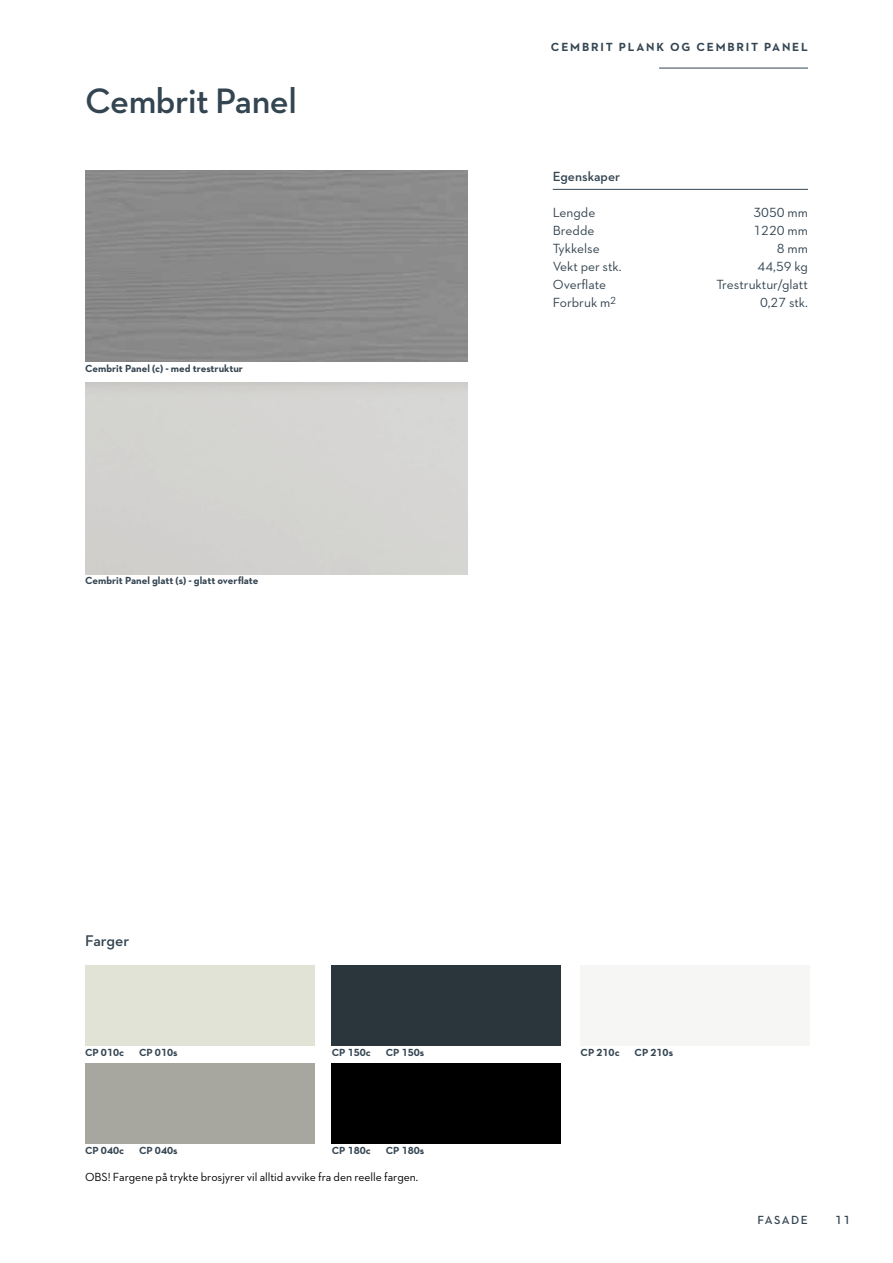
<style>
.page{position:relative;width:893px;height:1263px;background:#fff}
.page>*{position:absolute;margin:0;border:0;box-sizing:border-box;transform-origin:0 0}
.t1{font:600 36px "Neutraface 2 Text";letter-spacing:-.015em;color:#344552}
.t2{font:600 15.75px "Neutraface 2 Text";color:#344552}
.t3{font:13.5px "Neutraface 2 Text";color:#344552}
.t4{font:600 13.5px "Neutraface 2 Text";color:#344552}
.t5{font:12px "Neutraface 2 Text";letter-spacing:-.005em;color:#000}
.t6{font:700 12px "Neutraface 2 Text";letter-spacing:.15em;color:#344552}
.t7{font:600 12px "Neutraface 2 Text";letter-spacing:.125em;color:#344552}
.t8{font:700 10.5px "Neutraface 2 Text";color:#344552}
</style>
<div class="page">
<hr style="left:553px;top:189px;width:255px;height:1px;background:#344552">
<div style="left:85px;top:1063px;width:230px;height:81px;background:#a8a79f"></div>
<div style="left:580px;top:965px;width:230px;height:81px;background:#f6f6f4"></div>
<div style="left:332px;top:1063px;width:229px;height:81px;background:#000"></div>
<div style="left:85px;top:965px;width:230px;height:81px;background:#e2e3d7"></div>
<div style="left:332px;top:965px;width:229px;height:81px;background:#2a363b"></div>
<hr style="left:659px;top:68px;width:149px;height:1px;background:#344552">
<h1 class="t1" style="left:85px;top:78px;width:213px">Cembrit Panel</h1>
<p class="t8" style="left:85px;top:361px;width:159px">Cembrit Panel (c) - med trestruktur</p>
<p class="t8" style="left:85px;top:574px;width:175px">Cembrit Panel glatt (s) - glatt overflate</p>
<p class="t6" style="left:551px;top:39px;width:258px">CEMBRIT PLANK OG CEMBRIT PANEL</p>
<p class="t4" style="left:553px;top:167px;width:69px">Egenskaper</p>
<p class="t3" style="left:553px;top:204px;width:44px">Lengde</p>
<p class="t3" style="left:753px;top:204px;width:56px">3050 mm</p>
<p class="t3" style="left:553px;top:222px;width:43px">Bredde</p>
<p class="t3" style="left:753px;top:222px;width:56px">1220 mm</p>
<p class="t3" style="left:553px;top:240px;width:48px">Tykkelse</p>
<p class="t3" style="left:777px;top:240px;width:32px">8 mm</p>
<p class="t3" style="left:553px;top:258px;width:70px">Vekt per stk.</p>
<p class="t3" style="left:758px;top:258px;width:52px">44,59 kg</p>
<p class="t3" style="left:553px;top:276px;width:55px">Overflate</p>
<p class="t3" style="left:716px;top:276px;width:93px">Trestruktur/glatt</p>
<p class="t3" style="left:553px;top:294px;width:65px">Forbruk m<sup>2</sup></p>
<p class="t3" style="left:760px;top:294px;width:49px">0,27 stk.</p>
<h2 class="t2" style="left:85px;top:931px;width:46px">Farger</h2>
<p class="t8" style="left:85px;top:1046px;width:41px">CP 010c</p>
<p class="t8" style="left:139px;top:1046px;width:40px">CP 010s</p>
<p class="t8" style="left:332px;top:1046px;width:41px">CP 150c</p>
<p class="t8" style="left:386px;top:1046px;width:40px">CP 150s</p>
<p class="t8" style="left:85px;top:1143px;width:41px">CP 040c</p>
<p class="t8" style="left:139px;top:1143px;width:40px">CP 040s</p>
<p class="t8" style="left:332px;top:1144px;width:41px">CP 180c</p>
<p class="t8" style="left:386px;top:1144px;width:40px">CP 180s</p>
<p class="t5" style="left:85px;top:1170px;width:335px">OBS! Fargene på trykte brosjyrer vil alltid avvike fra den reelle fargen.</p>
<p class="t8" style="left:581px;top:1045px;width:41px">CP 210c</p>
<p class="t8" style="left:635px;top:1045px;width:40px">CP 210s</p>
<p class="t7" style="left:757px;top:1213px;width:52px">FASADE</p>
<p class="t7" style="left:835px;top:1213px;width:17px">11</p>
</div>
